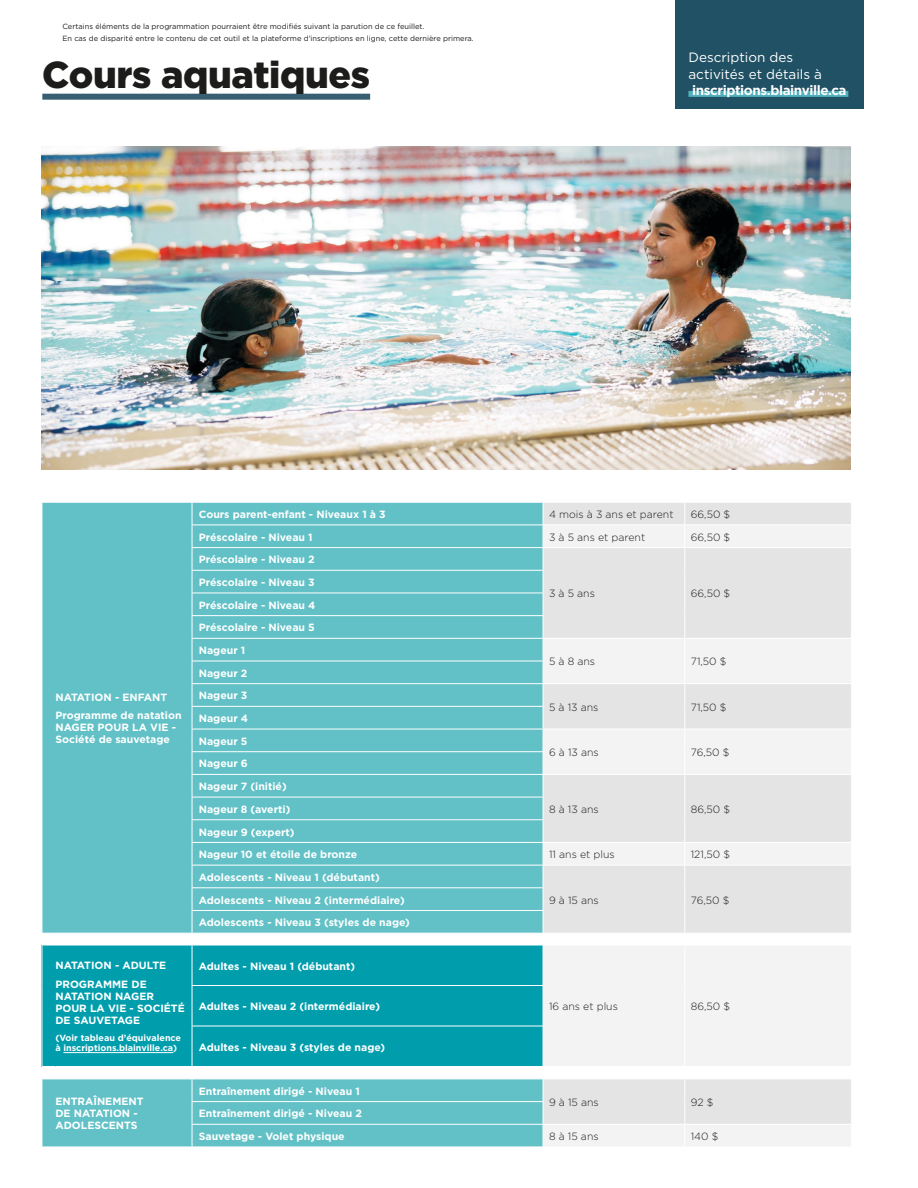
<style>
.page{position:relative;width:918px;height:1188px;background:#fff}
.page>*{position:absolute;margin:0;border:0;box-sizing:border-box;transform-origin:0 0}
.titres-catégories{font:900 37.5px "Gotham HTF";letter-spacing:-.01em;color:#1c1c1b}
.texte_courant{font:13.5px/16.5px "Gotham HTF";color:#fff}
.Nom_Activités{font:700 10.5px/12px "Gotham HTF";color:#fff}
.Prix{font:300 10.5px "Gotham HTF";color:#1c1c1b}
.Nom_Activités-2{font:700 9px/10.5px "Gotham HTF";color:#fff}
.texte_courant-2{font:7.5px/12px "Gotham HTF";color:#1c1c1b}
.s1{font-weight:700}
</style>
<div class="page">
<div style="left:55px;top:503px;width:137px;height:644px;background:#61c1c6"></div>
<svg style="left:193px;top:503px;width:350px;height:644px;background:#6ac4c9"></svg>
<div style="left:544px;top:503px;width:307px;height:21px;background:#e4e4e4"></div>
<svg style="left:543px;top:526px;width:308px;height:620px;fill:#e5e5e5"></svg>
<div style="left:42px;top:945px;width:150px;height:121px;background:#009ead"></div>
<div style="left:193px;top:946px;width:350px;height:120px;background:#009ead"></div>
<hr style="left:192px;top:525px;width:351px;height:1px;background:#fff">
<hr style="left:192px;top:547px;width:351px;height:1px;background:#fff">
<hr style="left:543px;top:547px;width:142px;height:1px;background:#fff">
<hr style="left:685px;top:547px;width:167px;height:1px;background:#fff">
<hr style="left:192px;top:570px;width:351px;height:1px;background:#fff">
<hr style="left:192px;top:593px;width:351px;height:1px;background:#fff">
<hr style="left:192px;top:615px;width:351px;height:1px;background:#fff">
<hr style="left:192px;top:638px;width:351px;height:1px;background:#fff">
<hr style="left:543px;top:638px;width:142px;height:1px;background:#fff">
<hr style="left:685px;top:638px;width:167px;height:1px;background:#fff">
<hr style="left:192px;top:661px;width:351px;height:1px;background:#fff">
<hr style="left:192px;top:683px;width:351px;height:1px;background:#fff">
<hr style="left:543px;top:683px;width:142px;height:1px;background:#fff">
<hr style="left:685px;top:683px;width:167px;height:1px;background:#fff">
<hr style="left:192px;top:706px;width:351px;height:1px;background:#fff">
<hr style="left:192px;top:729px;width:351px;height:1px;background:#fff">
<hr style="left:543px;top:729px;width:142px;height:1px;background:#fff">
<hr style="left:685px;top:729px;width:167px;height:1px;background:#fff">
<hr style="left:192px;top:751px;width:351px;height:1px;background:#fff">
<hr style="left:192px;top:774px;width:351px;height:1px;background:#fff">
<hr style="left:543px;top:774px;width:142px;height:1px;background:#fff">
<hr style="left:685px;top:774px;width:167px;height:1px;background:#fff">
<hr style="left:192px;top:797px;width:351px;height:1px;background:#fff">
<hr style="left:192px;top:819px;width:351px;height:1px;background:#fff">
<hr style="left:192px;top:842px;width:351px;height:1px;background:#fff">
<hr style="left:543px;top:842px;width:142px;height:1px;background:#fff">
<hr style="left:685px;top:842px;width:167px;height:1px;background:#fff">
<hr style="left:192px;top:865px;width:351px;height:1px;background:#fff">
<hr style="left:543px;top:865px;width:142px;height:1px;background:#fff">
<hr style="left:685px;top:865px;width:167px;height:1px;background:#fff">
<hr style="left:192px;top:887px;width:351px;height:1px;background:#fff">
<svg style="left:684px;top:503px;width:1px;height:430px"></svg>
<hr style="left:192px;top:910px;width:351px;height:1px;background:#fff">
<svg style="left:192px;top:503px;width:1px;height:430px"></svg>
<svg style="left:543px;top:503px;width:1px;height:430px"></svg>
<hr style="left:55px;top:933px;width:137px;height:1px;background:#fff">
<hr style="left:192px;top:933px;width:351px;height:1px;background:#fff">
<hr style="left:543px;top:933px;width:142px;height:1px;background:#fff">
<hr style="left:685px;top:933px;width:167px;height:1px;background:#fff">
<svg style="left:42px;top:502px;width:13px;height:444px;background:#6ac4c9"></svg>
<hr style="left:42px;top:945px;width:1px;height:41px;background:#fff">
<hr style="left:55px;top:945px;width:137px;height:1px;background:#fff">
<hr style="left:42px;top:986px;width:1px;height:40px;background:#fff">
<hr style="left:42px;top:1026px;width:1px;height:40px;background:#fff">
<hr style="left:192px;top:945px;width:351px;height:1px;background:#fff">
<hr style="left:543px;top:945px;width:142px;height:1px;background:#fff">
<hr style="left:543px;top:945px;width:1px;height:40px;background:#fff">
<hr style="left:685px;top:945px;width:167px;height:1px;background:#fff">
<hr style="left:684px;top:945px;width:1px;height:41px;background:#fff">
<hr style="left:192px;top:985px;width:351px;height:1px;background:#fff">
<hr style="left:543px;top:986px;width:1px;height:40px;background:#fff">
<hr style="left:684px;top:986px;width:1px;height:40px;background:#fff">
<hr style="left:684px;top:1026px;width:1px;height:40px;background:#fff">
<hr style="left:192px;top:1026px;width:351px;height:1px;background:#fff">
<hr style="left:543px;top:1026px;width:1px;height:40px;background:#fff">
<hr style="left:55px;top:1066px;width:137px;height:1px;background:#fff">
<hr style="left:192px;top:1066px;width:351px;height:1px;background:#fff">
<hr style="left:543px;top:1066px;width:142px;height:1px;background:#fff">
<hr style="left:685px;top:1066px;width:167px;height:1px;background:#fff">
<hr style="left:55px;top:1079px;width:137px;height:1px;background:#fff">
<hr style="left:192px;top:1079px;width:351px;height:1px;background:#fff">
<hr style="left:543px;top:1079px;width:142px;height:1px;background:#fff">
<hr style="left:685px;top:1079px;width:167px;height:1px;background:#fff">
<hr style="left:192px;top:1101px;width:351px;height:1px;background:#fff">
<hr style="left:192px;top:1124px;width:351px;height:1px;background:#fff">
<svg style="left:192px;top:1079px;width:1px;height:68px"></svg>
<hr style="left:543px;top:1124px;width:142px;height:1px;background:#fff">
<svg style="left:543px;top:1079px;width:1px;height:67px"></svg>
<hr style="left:685px;top:1124px;width:167px;height:1px;background:#fff">
<svg style="left:684px;top:1080px;width:1px;height:66px"></svg>
<svg style="left:42px;top:1079px;width:13px;height:68px"></svg>
<div style="left:42px;top:94px;width:328px;height:6px;background:#375e71"></div>
<hr style="left:63px;top:1052px;width:110px;height:1px;background:#fff">
<img style="left:42px;top:147px;width:808px;height:323px">
<div style="left:675px;top:0;width:189px;height:109px;background:#205164"></div>
<div style="left:688px;top:91px;width:160px;height:6px;background:#51b0bd"></div>
<p class="texte_courant-2" style="left:62px;top:20px;width:413px">Certains éléments de la programmation pourraient être modifiés suivant la parution de ce feuillet.<br>En cas de disparité entre le contenu de cet outil et la plateforme d'inscriptions en ligne, cette dernière primera.</p>
<p class="titres-catégories" style="left:42px;top:53px;width:329px">Cours aquatiques</p>
<p class="texte_courant" style="left:688px;top:49px;width:160px">Description des activités et détails à <span class="s1">inscriptions.blainville.ca</span></p>
<p class="Nom_Activités" style="left:55px;top:691px;width:113px">NATATION - ENFANT</p>
<p class="Nom_Activités" style="left:55px;top:710px;width:128px">Programme de natation<br>NAGER POUR LA VIE -<br>Société de sauvetage</p>
<p class="Nom_Activités" style="left:55px;top:959px;width:112px">NATATION - ADULTE</p>
<p class="Nom_Activités" style="left:55px;top:978px;width:131px">PROGRAMME DE<br>NATATION NAGER<br>POUR LA VIE - SOCIÉTÉ<br>DE SAUVETAGE</p>
<p class="Nom_Activités-2" style="left:55px;top:1032px;width:127px">(Voir tableau d’équivalence à inscriptions.blainville.ca)</p>
<p class="Nom_Activités" style="left:55px;top:1095px;width:90px">ENTRAÎNEMENT<br>DE NATATION -<br>ADOLESCENTS</p>
<p class="Nom_Activités" style="left:199px;top:508px;width:189px">Cours parent-enfant - Niveaux 1 à 3</p>
<p class="Prix" style="left:549px;top:509px;width:126px">4 mois à 3 ans et parent</p>
<p class="Prix" style="left:691px;top:509px;width:41px">66,50 $</p>
<p class="Nom_Activités" style="left:199px;top:531px;width:115px">Préscolaire - Niveau 1</p>
<p class="Prix" style="left:549px;top:531px;width:98px">3 à 5 ans et parent</p>
<p class="Prix" style="left:691px;top:531px;width:41px">66,50 $</p>
<p class="Nom_Activités" style="left:199px;top:553px;width:118px">Préscolaire - Niveau 2</p>
<p class="Prix" style="left:549px;top:588px;width:47px">3 à 5 ans</p>
<p class="Prix" style="left:691px;top:588px;width:41px">66,50 $</p>
<p class="Nom_Activités" style="left:199px;top:576px;width:118px">Préscolaire - Niveau 3</p>
<p class="Nom_Activités" style="left:199px;top:599px;width:118px">Préscolaire - Niveau 4</p>
<p class="Nom_Activités" style="left:199px;top:621px;width:118px">Préscolaire - Niveau 5</p>
<p class="Nom_Activités" style="left:199px;top:644px;width:48px">Nageur 1</p>
<p class="Prix" style="left:549px;top:656px;width:48px">5 à 8 ans</p>
<p class="Prix" style="left:691px;top:656px;width:37px">71,50 $</p>
<p class="Nom_Activités" style="left:199px;top:667px;width:50px">Nageur 2</p>
<p class="Nom_Activités" style="left:199px;top:689px;width:50px">Nageur 3</p>
<p class="Nom_Activités" style="left:199px;top:712px;width:51px">Nageur 4</p>
<p class="Nom_Activités" style="left:199px;top:735px;width:50px">Nageur 5</p>
<p class="Prix" style="left:549px;top:701px;width:51px">5 à 13 ans</p>
<p class="Prix" style="left:691px;top:701px;width:37px">71,50 $</p>
<p class="Prix" style="left:549px;top:747px;width:51px">6 à 13 ans</p>
<p class="Prix" style="left:691px;top:747px;width:40px">76,50 $</p>
<p class="Nom_Activités" style="left:199px;top:757px;width:51px">Nageur 6</p>
<p class="Nom_Activités" style="left:199px;top:780px;width:89px">Nageur 7 (initié)</p>
<p class="Nom_Activités" style="left:199px;top:803px;width:93px">Nageur 8 (averti)</p>
<p class="Prix" style="left:549px;top:803px;width:51px">8 à 13 ans</p>
<p class="Prix" style="left:691px;top:803px;width:41px">86,50 $</p>
<p class="Nom_Activités" style="left:199px;top:826px;width:97px">Nageur 9 (expert)</p>
<p class="Nom_Activités" style="left:199px;top:848px;width:160px">Nageur 10 et étoile de bronze</p>
<p class="Prix" style="left:549px;top:849px;width:67px">11 ans et plus</p>
<p class="Prix" style="left:691px;top:849px;width:41px">121,50 $</p>
<p class="Nom_Activités" style="left:199px;top:871px;width:183px">Adolescents - Niveau 1 (débutant)</p>
<p class="Nom_Activités" style="left:199px;top:894px;width:207px">Adolescents - Niveau 2 (intermédiaire)</p>
<p class="Prix" style="left:549px;top:894px;width:51px">9 à 15 ans</p>
<p class="Prix" style="left:691px;top:894px;width:40px">76,50 $</p>
<p class="Nom_Activités" style="left:199px;top:916px;width:213px">Adolescents - Niveau 3 (styles de nage)</p>
<p class="Nom_Activités" style="left:199px;top:960px;width:158px">Adultes - Niveau 1 (débutant)</p>
<p class="Nom_Activités" style="left:199px;top:1000px;width:183px">Adultes - Niveau 2 (intermédiaire)</p>
<p class="Prix" style="left:549px;top:1001px;width:70px">16 ans et plus</p>
<p class="Prix" style="left:691px;top:1001px;width:41px">86,50 $</p>
<p class="Nom_Activités" style="left:199px;top:1041px;width:188px">Adultes - Niveau 3 (styles de nage)</p>
<p class="Nom_Activités" style="left:199px;top:1085px;width:163px">Entraînement dirigé - Niveau 1</p>
<p class="Prix" style="left:549px;top:1097px;width:51px">9 à 15 ans</p>
<p class="Prix" style="left:691px;top:1097px;width:24px">92 $</p>
<p class="Nom_Activités" style="left:199px;top:1107px;width:165px">Entraînement dirigé - Niveau 2</p>
<p class="Nom_Activités" style="left:199px;top:1130px;width:147px">Sauvetage - Volet physique</p>
<p class="Prix" style="left:549px;top:1131px;width:51px">8 à 15 ans</p>
<p class="Prix" style="left:691px;top:1131px;width:29px">140 $</p>
</div>
